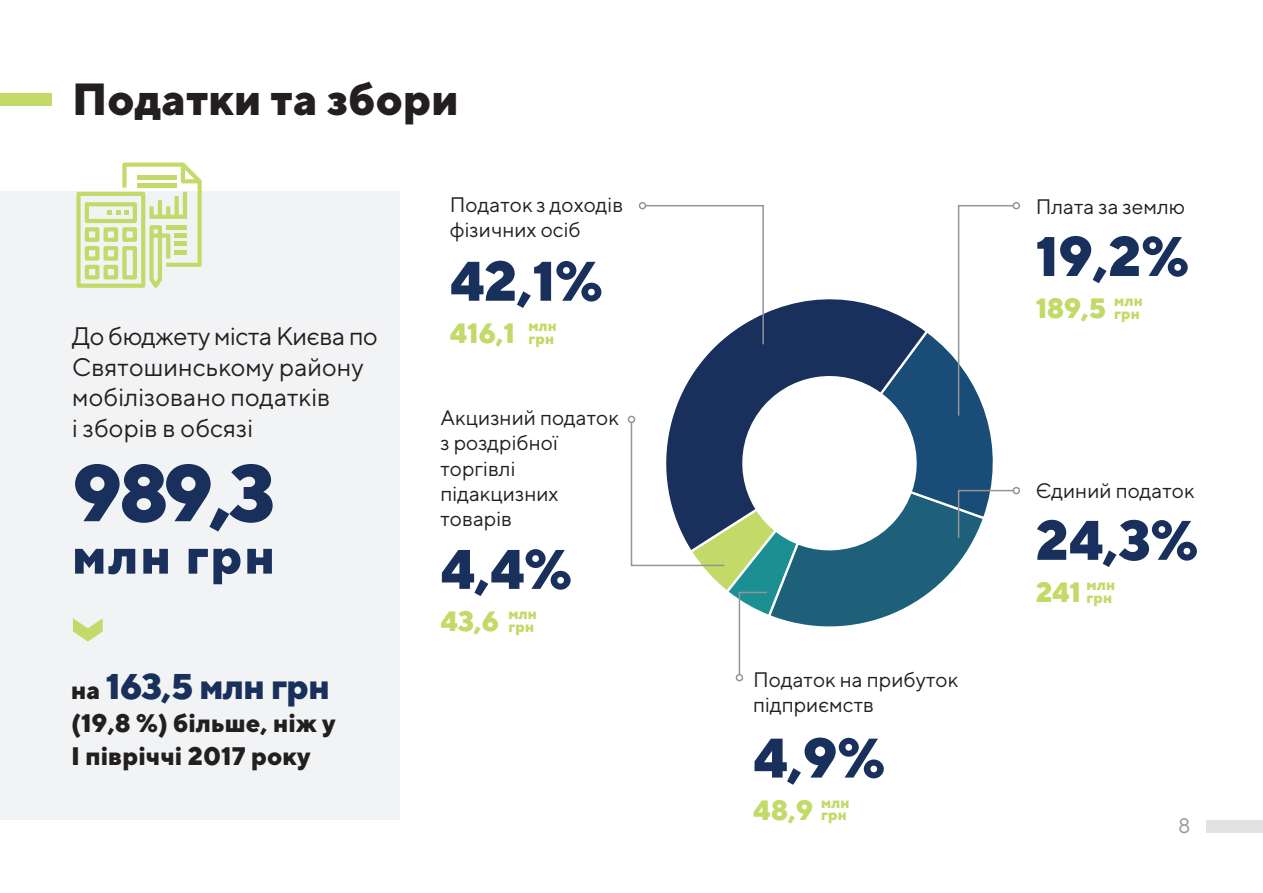
<style>
.page{position:relative;width:1263px;height:893px;background:#fff}
.page>*{position:absolute;margin:0;border:0;box-sizing:border-box;transform-origin:0 0}
.t1{font:800 79.5px "TT Norms";color:#18305b}
.t2{font:800 55.65px "TT Norms";color:#18305b}
.t3{font:800 50.55px "TT Norms";letter-spacing:.04em;color:#18305b}
.t4{font:800 45px "TT Norms";color:#231f20}
.t5{font:800 35.7px "TT Norms";letter-spacing:-.02em;color:#18305b}
.t6{font:800 27.9px "TT Norms";letter-spacing:-.01em;color:#c3da69}
.t7{font:25.35px/30.5px "TT Norms";color:#231f20}
.t8{font:800 25.35px/33px "TT Norms";color:#231f20}
.t9{font:21px/25.2px "TT Norms";color:#231f20}
.t10{font:21px "TT Norms";color:#939598}
.t11{font:800 15.15px "TT Norms";letter-spacing:.01em;color:#c3da69}
.s1{font-size:25.35px;color:#231f20}
</style>
<div class="page">
<div style="left:1206px;top:820px;width:57px;height:12px;background:#e1e2e4"></div>
<div style="left:0;top:94px;width:52px;height:12px;background:#c3da69"></div>
<div style="left:0;top:191px;width:400px;height:629px;background:#f2f3f4"></div>
<svg style="left:73px;top:618px;width:30px;height:24px"></svg>
<svg style="left:76px;top:163px;width:126px;height:125px"></svg>
<hr style="left:166px;top:225px;width:21px;height:4px;background:#c3da69">
<div style="left:175px;top:233px;width:12px;height:5px;background:#c3da69"></div>
<hr style="left:175px;top:242px;width:12px;height:4px;background:#c3da69">
<hr style="left:175px;top:250px;width:12px;height:4px;background:#c3da69">
<div style="left:639px;top:202px;width:7px;height:7px;border:2px solid #939598;border-radius:50%"></div>
<div style="left:1012px;top:202px;width:8px;height:7px;border:2px solid #939598;border-radius:50%"></div>
<div style="left:1012px;top:487px;width:8px;height:7px;border:2px solid #939598;border-radius:50%"></div>
<div style="left:628px;top:416px;width:7px;height:7px;border:2px solid #939598;border-radius:50%"></div>
<svg style="left:630px;top:204px;width:385px;height:472px"></svg>
<div style="left:736px;top:674px;width:7px;height:7px;border:2px solid #939598;border-radius:50%"></div>
<p class="t4" style="left:72px;top:71px;width:388px">Податки та збори</p>
<p class="t9" style="left:450px;top:191px;width:175px">Податок з доходів фізичних осіб</p>
<p class="t7" style="left:72px;top:321px;width:307px">До бюджету міста Києва по<br>Святошинському району мобілізовано податків<br>і зборів в обсязі</p>
<p class="t1" style="left:72px;top:442px;width:205px">989,3</p>
<p class="t3" style="left:72px;top:523px;width:204px">млн грн</p>
<p class="t5" style="left:71px;top:663px;width:260px"><span class="s1">на</span> 163,5 млн грн</p>
<p class="t8" style="left:71px;top:706px;width:266px">(19,8 %) більше, ніж у<br>І півріччі 2017 року</p>
<p class="t2" style="left:450px;top:245px;width:154px">42,1%</p>
<p class="t6" style="left:450px;top:315px;width:67px">416,1</p>
<p class="t11" style="left:528px;top:316px;width:30px">млн</p>
<p class="t11" style="left:528px;top:328px;width:27px">грн</p>
<p class="t9" style="left:440px;top:405px;width:180px">Акцизний податок з роздрібної торгівлі підакцизних товарів</p>
<p class="t2" style="left:440px;top:533px;width:133px">4,4%</p>
<p class="t6" style="left:440px;top:603px;width:60px">43,6</p>
<p class="t11" style="left:508px;top:604px;width:30px">млн</p>
<p class="t11" style="left:508px;top:617px;width:27px">грн</p>
<p class="t9" style="left:753px;top:666px;width:207px">Податок на прибуток підприємств</p>
<p class="t2" style="left:753px;top:722px;width:134px">4,9%</p>
<p class="t6" style="left:753px;top:792px;width:62px">48,9</p>
<p class="t11" style="left:821px;top:793px;width:30px">млн</p>
<p class="t11" style="left:821px;top:805px;width:27px">грн</p>
<p class="t9" style="left:1036px;top:194px;width:151px">Плата за землю</p>
<p class="t2" style="left:1036px;top:221px;width:155px">19,2%</p>
<p class="t6" style="left:1036px;top:290px;width:72px">189,5</p>
<p class="t11" style="left:1114px;top:291px;width:30px">млн</p>
<p class="t11" style="left:1114px;top:304px;width:27px">грн</p>
<p class="t9" style="left:1036px;top:478px;width:161px">Єдиний податок</p>
<p class="t2" style="left:1036px;top:504px;width:164px">24,3%</p>
<p class="t6" style="left:1036px;top:574px;width:47px">241</p>
<p class="t11" style="left:1087px;top:575px;width:30px">млн</p>
<p class="t11" style="left:1087px;top:588px;width:27px">грн</p>
<p class="t10" style="left:1178px;top:813px;width:14px">8</p>
</div>
